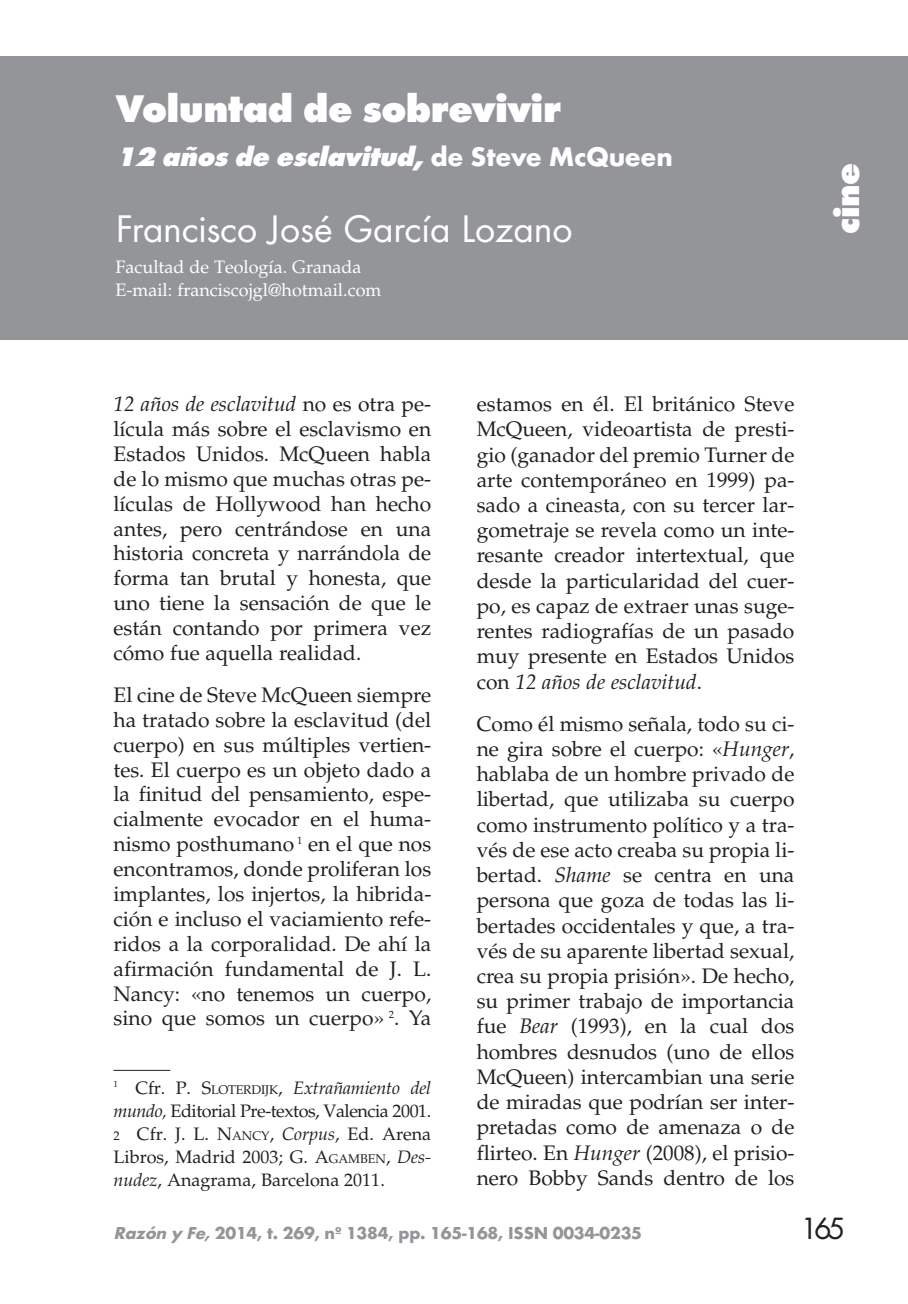
<style>
.page{position:relative;width:908px;height:1304px;background:#fff}
.page>*{position:absolute;margin:0;border:0;box-sizing:border-box;transform-origin:0 0}
.t1{font:40px "Futura T";letter-spacing:-.01em;color:#fff}
.t2{font:800 40px "Futura T";letter-spacing:-.015em;color:#fff}
.t3{font:800 36px "Futura T";color:#fff}
.t4{font:32px "Futura T";color:#231f20}
.t5{font:italic 800 28px "Futura T";color:#fff}
.t6{font:21px/25.2px "Palatino";color:#231f20;text-align:justify}
.t7{font:18px/23px "Palatino";color:#231f20;text-align:justify}
.t8{font:18px/23px "Palatino";color:#fff}
.t9{font:700 18px "Futura T";letter-spacing:-.01em;color:#939598}
.s1{font-weight:700;font-style:normal}
.s2{font-style:italic}
.s3{font-size:12.6px}
</style>
<div class="page">
<div style="left:0;top:57px;width:907px;height:283px;background:#939598"></div>
<hr style="left:113px;top:1070px;width:57px;height:1px;background:#231f20">
<p class="t2" style="left:115px;top:93px;width:446px">Voluntad de sobrevivir</p>
<p class="t5" style="left:115px;top:145px;width:558px">12 años de esclavitud, <span class="s1">d e S t e v e M c Q u e e n</span></p>
<p class="t1" style="left:115px;top:213px;width:459px">Francisco José García Lozano</p>
<p class="t8" style="left:115px;top:258px;width:267px">Facultad de Teología. Granada<br>E-mail: franciscojgl@hotmail.com</p>
<p class="t6" style="left:113px;top:394px;width:319px"><span class="s2">12 años de esclavitud</span> no es otra pe&shy;lícula más sobre el esclavismo en Estados Unidos. McQueen habla de lo mismo que muchas otras pe&shy;lículas de Hollywood han hecho antes, pero centrándose en una historia concreta y narrándola de forma tan brutal y honesta, que uno tiene la sensación de que le están contando por primera vez cómo fue aquella realidad.</p>
<p class="t6" style="left:113px;top:685px;width:319px">El cine de Steve McQueen siempre ha tratado sobre la esclavitud (del cuerpo) en sus múltiples vertien&shy;tes. El cuerpo es un objeto dado a la finitud del pensamiento, espe&shy;cialmente evocador en el huma&shy;nismo posthumano <sup>1</sup> en el que nos encontramos, donde proliferan los implantes, los injertos, la hibrida&shy;ción e incluso el vaciamiento refe&shy;ridos a la corporalidad. De ahí la afirmación fundamental de J. L.<br>Nancy: «no tenemos un cuerpo, sino que somos un cuerpo» <sup>2</sup>. Ya</p>
<p class="t7" style="left:113px;top:1078px;width:319px"><sup>1</sup> Cfr. P. S<span class="s3">LOTERDIJK</span>, <span class="s2">Extrañamiento del mundo,</span> Editorial Pre-textos, Valencia 2001.<br><span class="s3">2</span> Cfr. J. L. N<span class="s3">ANCY</span>, <span class="s2">Corpus</span>, Ed. Arena Libros, Madrid 2003; G. A<span class="s3">GAMBEN</span>, <span class="s2">Des&shy;nudez</span>, Anagrama, Barcelona 2011.</p>
<p class="t6" style="left:476px;top:394px;width:319px">estamos en él. El británico Steve McQueen, videoartista de presti&shy;gio (ganador del premio Turner de arte contemporáneo en 1999) pa&shy;sado a cineasta, con su tercer lar&shy;gometraje se revela como un inte&shy;resante creador intertextual, que desde la particularidad del cuer&shy;po, es capaz de extraer unas suge&shy;rentes radiografías de un pasado muy presente en Estados Unidos con <span class="s2">12 años de esclavitud</span>.</p>
<p class="t6" style="left:476px;top:713px;width:319px">Como él mismo señala, todo su ci&shy;ne gira sobre el cuerpo: «<span class="s2">Hunger</span>, hablaba de un hombre privado de libertad, que utilizaba su cuerpo como instrumento político y a tra&shy;vés de ese acto creaba su propia li&shy;bertad. <span class="s2">Shame</span> se centra en una persona que goza de todas las li&shy;bertades occidentales y que, a tra&shy;vés de su aparente libertad sexual, crea su propia prisión». De hecho, su primer trabajo de importancia fue <span class="s2">Bear</span> (1993), en la cual dos hombres desnudos (uno de ellos McQueen) intercambian una serie de miradas que podrían ser inter&shy;pretadas como de amenaza o de flirteo. En <span class="s2">Hunger</span> (2008), el prisio&shy;nero Bobby Sands dentro de los</p>
<p class="t3" style="left:832px;top:234px;width:72px;rotate:-90deg">cine</p>
<p class="t9" style="left:113px;top:1226px;width:530px"><span class="s2">Razón y Fe,</span>2014, t. 269, nº 1384, pp. 165-168, ISSN 0034-0235</p>
<p class="t4" style="left:799px;top:1216px;width:47px">165</p>
</div>
